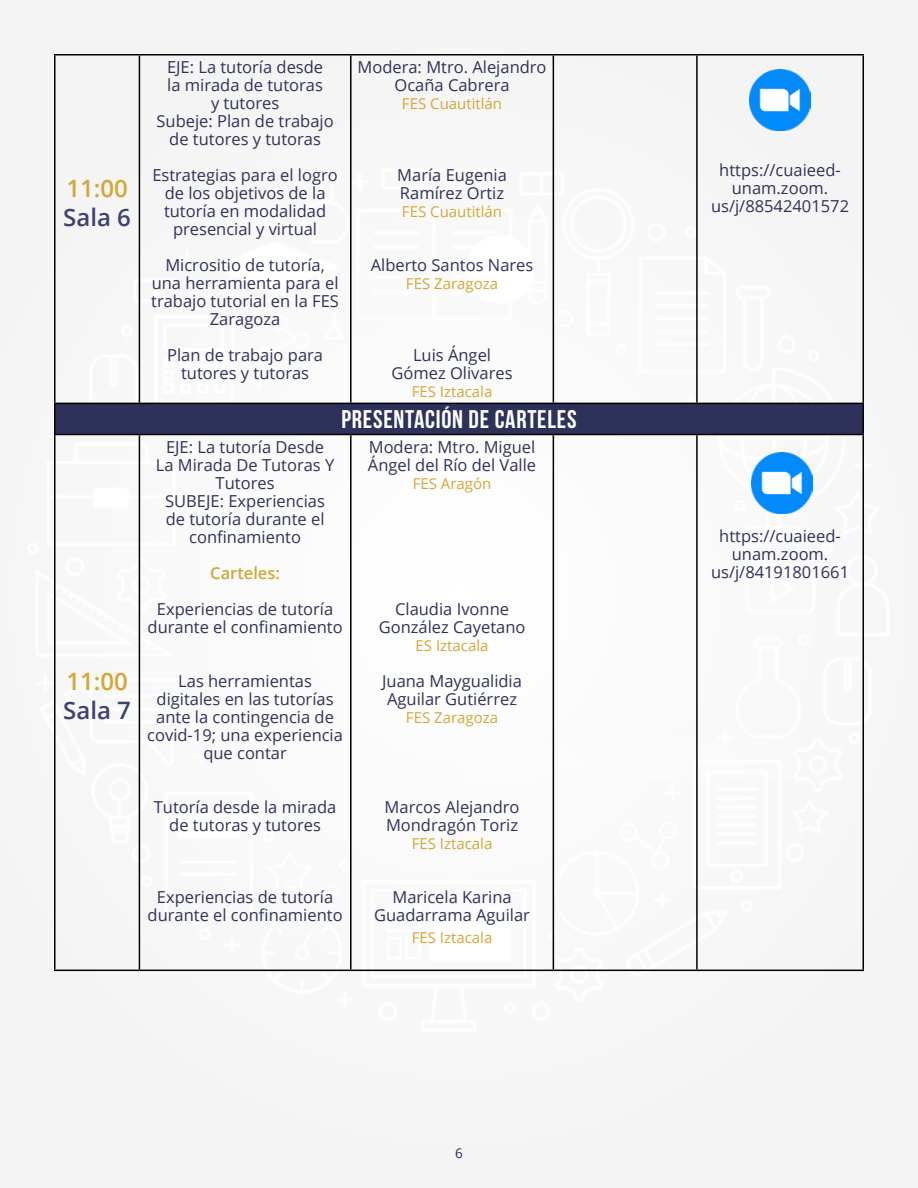
<style>
.page{position:relative;width:918px;height:1188px;background:#fff}
.page>*{position:absolute;margin:0;border:0;box-sizing:border-box;transform-origin:0 0}
.t1{font:700 25.5px "Bebas Neue";letter-spacing:.03em;color:#fff}
.t2{font:600 24px "Open Sans";color:#d5a635}
.t3{font:600 24px "Open Sans";color:#3d4273}
.t4{font:16.5px/18px "Open Sans";color:#2e325a;text-align:center}
.t5{font:600 16.5px "Open Sans";color:#d5a635}
.t6{font:15px "Open Sans";color:#d5a635}
.t7{font:13.5px "Open Sans";color:#292e5c}
</style>
<div class="page">
<img style="left:0;top:0;width:918px;height:1188px">
<div style="left:55px;top:403px;width:808px;height:32px;background:#2e325a"></div>
<hr style="left:54px;top:54px;width:85px;height:2px;background:#000">
<hr style="left:54px;top:55px;width:2px;height:348px;background:#000">
<hr style="left:139px;top:54px;width:212px;height:2px;background:#000">
<hr style="left:139px;top:55px;width:1px;height:348px;background:#000">
<hr style="left:351px;top:54px;width:202px;height:2px;background:#000">
<hr style="left:350px;top:55px;width:2px;height:348px;background:#000">
<hr style="left:553px;top:54px;width:144px;height:2px;background:#000">
<hr style="left:553px;top:55px;width:1px;height:348px;background:#000">
<hr style="left:697px;top:54px;width:167px;height:2px;background:#000">
<hr style="left:696px;top:55px;width:2px;height:348px;background:#000">
<hr style="left:862px;top:55px;width:2px;height:348px;background:#000">
<hr style="left:54px;top:435px;width:2px;height:535px;background:#000">
<hr style="left:139px;top:435px;width:1px;height:535px;background:#000">
<hr style="left:350px;top:435px;width:2px;height:535px;background:#000">
<hr style="left:553px;top:435px;width:1px;height:535px;background:#000">
<hr style="left:696px;top:435px;width:2px;height:535px;background:#000">
<hr style="left:862px;top:435px;width:2px;height:535px;background:#000">
<hr style="left:54px;top:970px;width:85px;height:1px;background:#000">
<hr style="left:139px;top:970px;width:212px;height:1px;background:#000">
<hr style="left:351px;top:970px;width:202px;height:1px;background:#000">
<hr style="left:553px;top:970px;width:144px;height:1px;background:#000">
<hr style="left:697px;top:970px;width:167px;height:1px;background:#000">
<hr style="left:54px;top:404px;width:2px;height:30px;background:#000">
<hr style="left:54px;top:403px;width:85px;height:1px;background:#000">
<hr style="left:139px;top:403px;width:212px;height:1px;background:#000">
<hr style="left:351px;top:403px;width:202px;height:1px;background:#000">
<hr style="left:553px;top:403px;width:144px;height:1px;background:#000">
<hr style="left:697px;top:403px;width:167px;height:1px;background:#000">
<hr style="left:862px;top:404px;width:2px;height:30px;background:#000">
<hr style="left:54px;top:434px;width:85px;height:1px;background:#000">
<hr style="left:139px;top:434px;width:212px;height:1px;background:#000">
<hr style="left:351px;top:434px;width:202px;height:1px;background:#000">
<hr style="left:553px;top:434px;width:144px;height:1px;background:#000">
<hr style="left:697px;top:434px;width:167px;height:1px;background:#000">
<img style="left:750px;top:70px;width:60px;height:60px">
<img style="left:752px;top:453px;width:60px;height:60px">
<h2 class="t2" style="left:66px;top:172px;width:63px">11:00</h2>
<h2 class="t3" style="left:63px;top:201px;width:69px">Sala 6</h2>
<h2 class="t2" style="left:66px;top:665px;width:63px">11:00</h2>
<h2 class="t3" style="left:63px;top:693px;width:69px">Sala 7</h2>
<p class="t4" style="left:157px;top:58px;width:179px">EJE: La tutoría desde<br>la mirada de tutoras<br>y tutores<br>Subeje: Plan de trabajo de tutores y tutoras</p>
<p class="t4" style="left:152px;top:166px;width:187px">Estrategias para el logro de los objetivos de la tutoría en modalidad presencial y virtual</p>
<p class="t4" style="left:151px;top:256px;width:189px">Micrositio de tutoría, una herramienta para el trabajo tutorial en la FES<br>Zaragoza</p>
<p class="t4" style="left:167px;top:346px;width:158px">Plan de trabajo para tutores y tutoras</p>
<p class="t4" style="left:358px;top:58px;width:191px">Modera: Mtro. Alejandro<br>Ocaña Cabrera</p>
<p class="t6" style="left:402px;top:94px;width:102px">FES Cuautitlán</p>
<p class="t4" style="left:397px;top:166px;width:111px;text-align:left">María Eugenia<br>Ramírez Ortiz</p>
<p class="t6" style="left:402px;top:202px;width:102px">FES Cuautitlán</p>
<p class="t4" style="left:371px;top:256px;width:164px">Alberto Santos Nares</p>
<p class="t6" style="left:406px;top:274px;width:94px">FES Zaragoza</p>
<p class="t4" style="left:392px;top:346px;width:123px">Luis Ángel<br>Gómez Olivares</p>
<p class="t6" style="left:412px;top:382px;width:82px">FES Iztacala</p>
<h1 class="t1" style="left:341px;top:406px;width:237px">PRESENTACIÓN DE CARTELES</h1>
<p class="t4" style="left:156px;top:438px;width:180px">EJE: La tutoría Desde<br>La Mirada De Tutoras Y<br>Tutores<br>SUBEJE: Experiencias de tutoría durante el confinamiento</p>
<p class="t5" style="left:210px;top:562px;width:71px">Carteles:</p>
<p class="t4" style="left:148px;top:600px;width:197px">Experiencias de tutoría durante el confinamiento</p>
<p class="t4" style="left:147px;top:672px;width:197px">Las herramientas digitales en las tutorías ante la contingencia de covid-19; una experiencia que contar</p>
<p class="t4" style="left:154px;top:798px;width:184px">Tutoría desde la mirada de tutoras y tutores</p>
<p class="t4" style="left:148px;top:888px;width:197px">Experiencias de tutoría durante el confinamiento</p>
<p class="t4" style="left:368px;top:438px;width:170px;text-align:left">Modera: Mtro. Miguel<br>Ángel del Río del Valle</p>
<p class="t6" style="left:413px;top:473px;width:80px">FES Aragón</p>
<p class="t4" style="left:379px;top:600px;width:148px">Claudia Ivonne<br>González Cayetano</p>
<p class="t6" style="left:416px;top:635px;width:74px">ES Iztacala</p>
<p class="t4" style="left:382px;top:672px;width:141px;text-align:left">Juana Maygualidia<br>Aguilar Gutiérrez</p>
<p class="t6" style="left:406px;top:707px;width:94px">FES Zaragoza</p>
<p class="t4" style="left:385px;top:798px;width:136px;text-align:left">Marcos Alejandro<br>Mondragón Toriz</p>
<p class="t6" style="left:412px;top:833px;width:82px">FES Iztacala</p>
<p class="t4" style="left:374px;top:888px;width:157px">Maricela Karina<br>Guadarrama Aguilar</p>
<p class="t6" style="left:412px;top:927px;width:82px">FES Iztacala</p>
<p class="t7" style="left:455px;top:1144px;width:9px">6</p>
<p class="t4" style="left:711px;top:161px;width:140px">https://cuaieed&shy;unam.zoom. us/j/88542401572</p>
<p class="t4" style="left:711px;top:527px;width:140px">https://cuaieed&shy;unam.zoom. us/j/84191801661</p>
</div>
